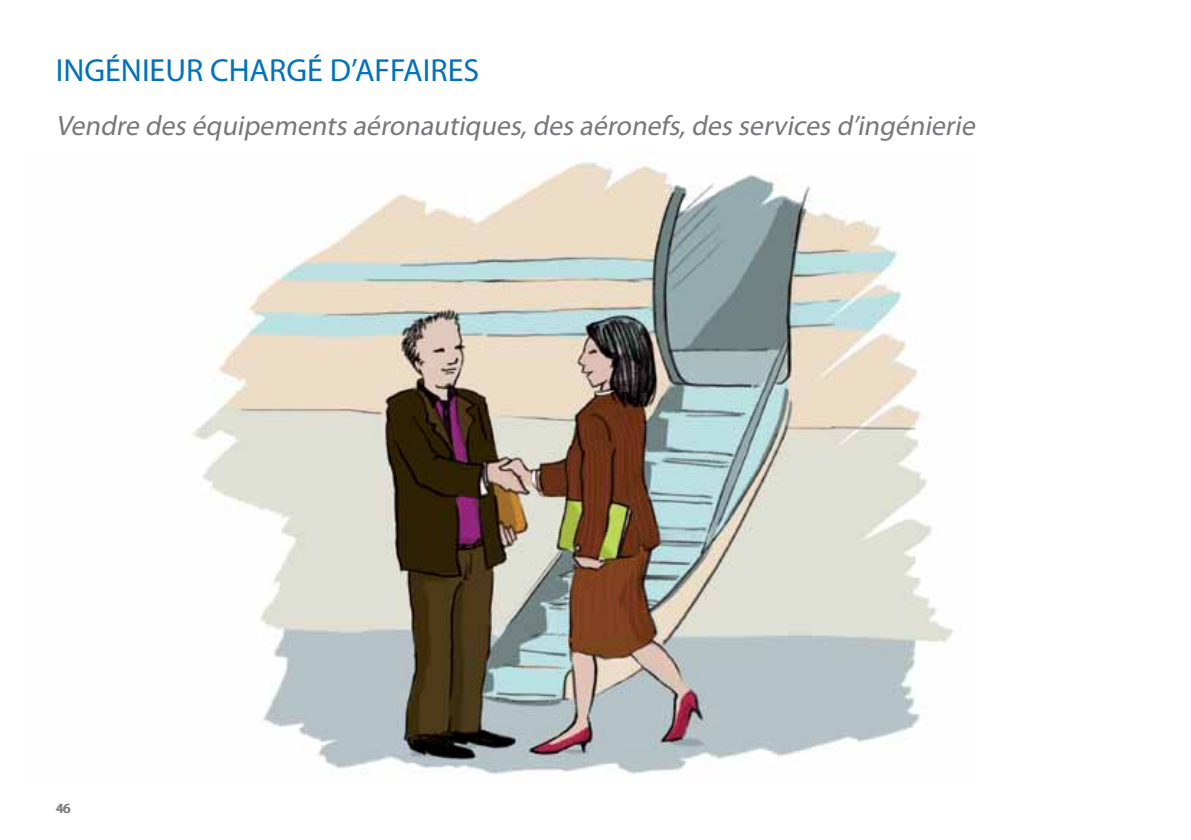
<style>
.page{position:relative;width:1191px;height:840px;background:#fff}
.page>*{position:absolute;margin:0;border:0;box-sizing:border-box;transform-origin:0 0}
.t1{font:32px "Myriad Pro";color:#0072bc}
.t2{font:italic 28px "Myriad Pro";color:#77787b}
.t3{font:14px "Myriad Pro";color:#77787b}
</style>
<div class="page">
<img style="left:190px;top:162px;width:763px;height:612px">
<p class="t1" style="left:56px;top:50px;width:425px">INGÉNIEUR CHARGÉ D’AFFAIRES</p>
<p class="t2" style="left:56px;top:108px;width:926px">Vendre des équipements aéronautiques,des aéronefs,des services d’ingénierie</p>
<p class="t3" style="left:56px;top:799px;width:16px">46</p>
</div>
